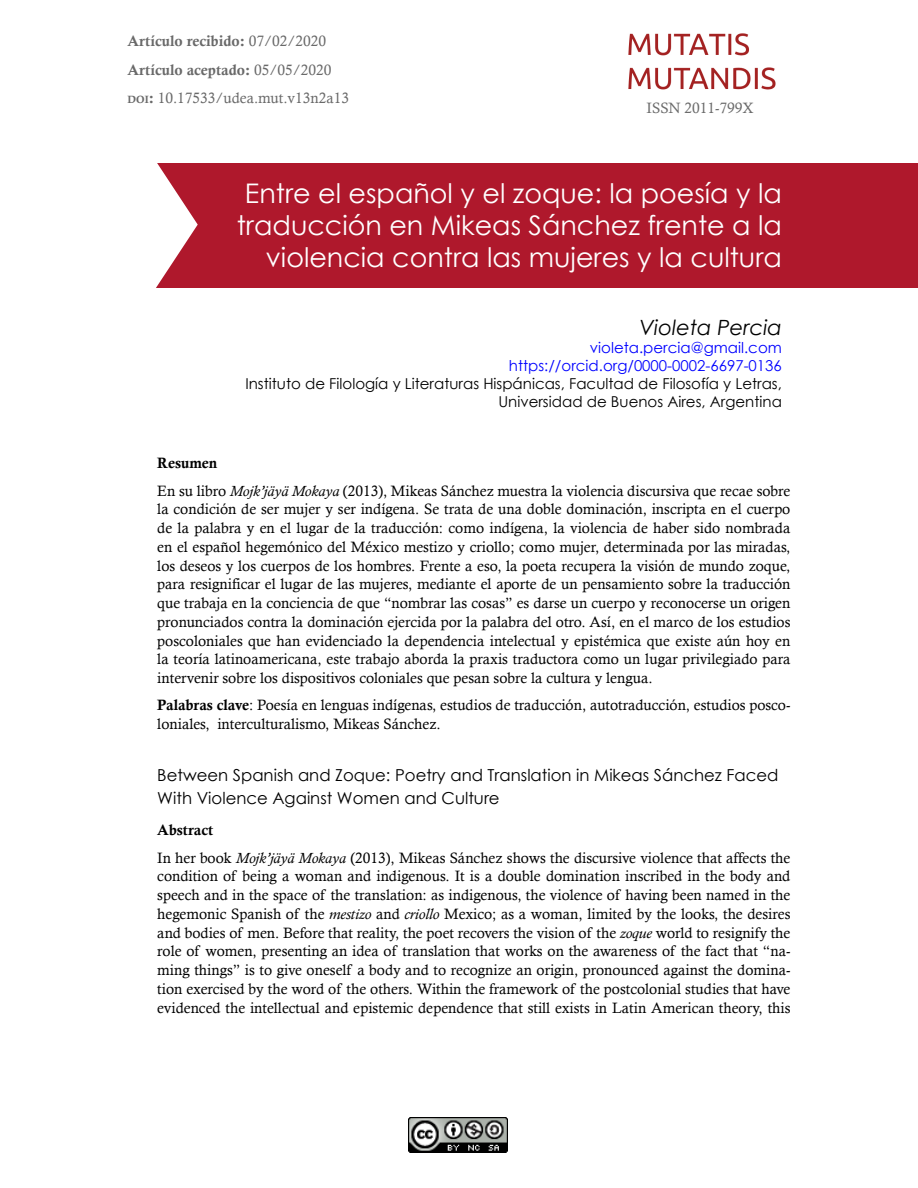
<style>
.page{position:relative;width:918px;height:1188px;background:#fff}
.page>*{position:absolute;margin:0;border:0;box-sizing:border-box;transform-origin:0 0}
.Titulo{font:27px/32.4px "Century Gothic";color:#fff;text-align:right}
.Autor{font:italic 21px "Century Gothic";color:#000}
.Tit_Resumen_idiomas{font:16.5px/22.5px "Century Gothic";color:#000}
.Resumen{font:15px/18.8px "Calisto";color:#000;text-align:justify}
.Universidad{font:15px/18px "Century Gothic";color:#000;text-align:right}
.Correo{font:15px "Century Gothic";color:#00f}
.t1{font:15px/28.2px "Calis MT Bol";color:#696969}
.t2{font:15px "Calisto";color:#696969}
.Resumen-2{font:15px "Calis MT Bol";color:#000}
.t3{font:15px "Calisto";color:#6b6b6b}
.s1{font-family:"Calisto"}
.s2{font-family:"Calis MT Bol";font-size:10.5px}
.s3{font-family:"Calis MT Bol"}
.s4{font-style:inherit}
.s5{color:#fff}
.s6{font-style:italic}
</style>
<div class="page">
<img style="left:628px;top:33px;width:148px;height:57px">
<img style="left:409px;top:1118px;width:99px;height:35px">
<div style="left:128px;top:163px;width:790px;height:125px;background:#af182c"></div>
<svg style="left:128px;top:163px;width:70px;height:125px"></svg>
<p class="t1" style="left:128px;top:27px;width:205px">Artículo recibido: <span class="s1">07/02/2020<br></span>Artículo aceptado: <span class="s1">05/05/2020</span></p>
<p class="t2" style="left:128px;top:89px;width:223px"><span class="s2">doi</span><span class="s3">:</span> <span class="s4">10.17533/</span>udea.mut.v13n2a13</p>
<p class="t3" style="left:647px;top:100px;width:109px">ISSN 2011-799X</p>
<p class="Titulo" style="left:237px;top:176px;width:547px">Entre el español y el zoque: la poesía y la traducción en Mikeas Sánchez frente a la violencia contra las mujeres y la cultura</p>
<p class="Autor" style="left:640px;top:313px;width:144px">Violeta Percia</p>
<p class="Correo" style="left:551px;top:337px;width:232px"><span class="s5">violet</span>violeta.percia@gmail.com</p>
<p class="Correo" style="left:509px;top:355px;width:274px">https://orcid.org/0000-0002-6697-0136</p>
<p class="Universidad" style="left:245px;top:375px;width:538px">Instituto de Filología y Literaturas Hispánicas, Facultad de Filosofía y Letras,<br>Universidad de Buenos Aires, Argentina</p>
<p class="Resumen-2" style="left:157px;top:455px;width:62px">Resumen</p>
<p class="Resumen" style="left:157px;top:481px;width:635px">En su libro <span class="s6">Mojk’jäyä Mokaya</span> (2013), Mikeas Sánchez muestra la violencia discursiva que recae sobre la condición de ser mujer y ser indígena. Se trata de una doble dominación, inscripta en el cuerpo de la palabra y en el lugar de la traducción: como indígena, la violencia de haber sido nombrada en el español hegemónico del México mestizo y criollo; como mujer, determinada por las miradas, los deseos y los cuerpos de los hombres. Frente a eso, la poeta recupera la visión de mundo zoque, para resignificar el lugar de las mujeres, mediante el aporte de un pensamiento sobre la traducción que trabaja en la conciencia de que “nombrar las cosas” es darse un cuerpo y reconocerse un origen pronunciados contra la dominación ejercida por la palabra del otro. Así, en el marco de los estudios poscoloniales que han evidenciado la dependencia intelectual y epistémica que existe aún hoy en la teoría latinoamericana, este trabajo aborda la praxis traductora como un lugar privilegiado para intervenir sobre los dispositivos coloniales que pesan sobre la cultura y lengua.</p>
<p class="Resumen" style="left:157px;top:696px;width:635px"><span class="s3">Palabras clave</span>: Poesía en lenguas indígenas, estudios de traducción, autotraducción, estudios posco&shy;loniales, interculturalismo, Mikeas Sánchez.</p>
<p class="Tit_Resumen_idiomas" style="left:157px;top:764px;width:623px">Between Spanish and Zoque: Poetry and Translation in Mikeas Sánchez Faced<br>With Violence Against Women and Culture</p>
<p class="Resumen-2" style="left:157px;top:822px;width:57px">Abstract</p>
<p class="Resumen" style="left:157px;top:848px;width:635px">In her book <span class="s6">Mojk’jäyä Mokaya</span> (2013), Mikeas Sánchez shows the discursive violence that affects the condition of being a woman and indigenous. It is a double domination inscribed in the body and speech and in the space of the translation: as indigenous, the violence of having been named in the hegemonic Spanish of the <span class="s6">mestizo</span> and <span class="s6">criollo</span> Mexico; as a woman, limited by the looks, the desires and bodies of men. Before that reality, the poet recovers the vision of the <span class="s6">zoque</span> world to resignify the role of women, presenting an idea of translation that works on the awareness of the fact that “na&shy;ming things” is to give oneself a body and to recognize an origin, pronounced against the domina&shy;tion exercised by the word of the others. Within the framework of the postcolonial studies that have evidenced the intellectual and epistemic dependence that still exists in Latin American theory, this</p>
</div>
